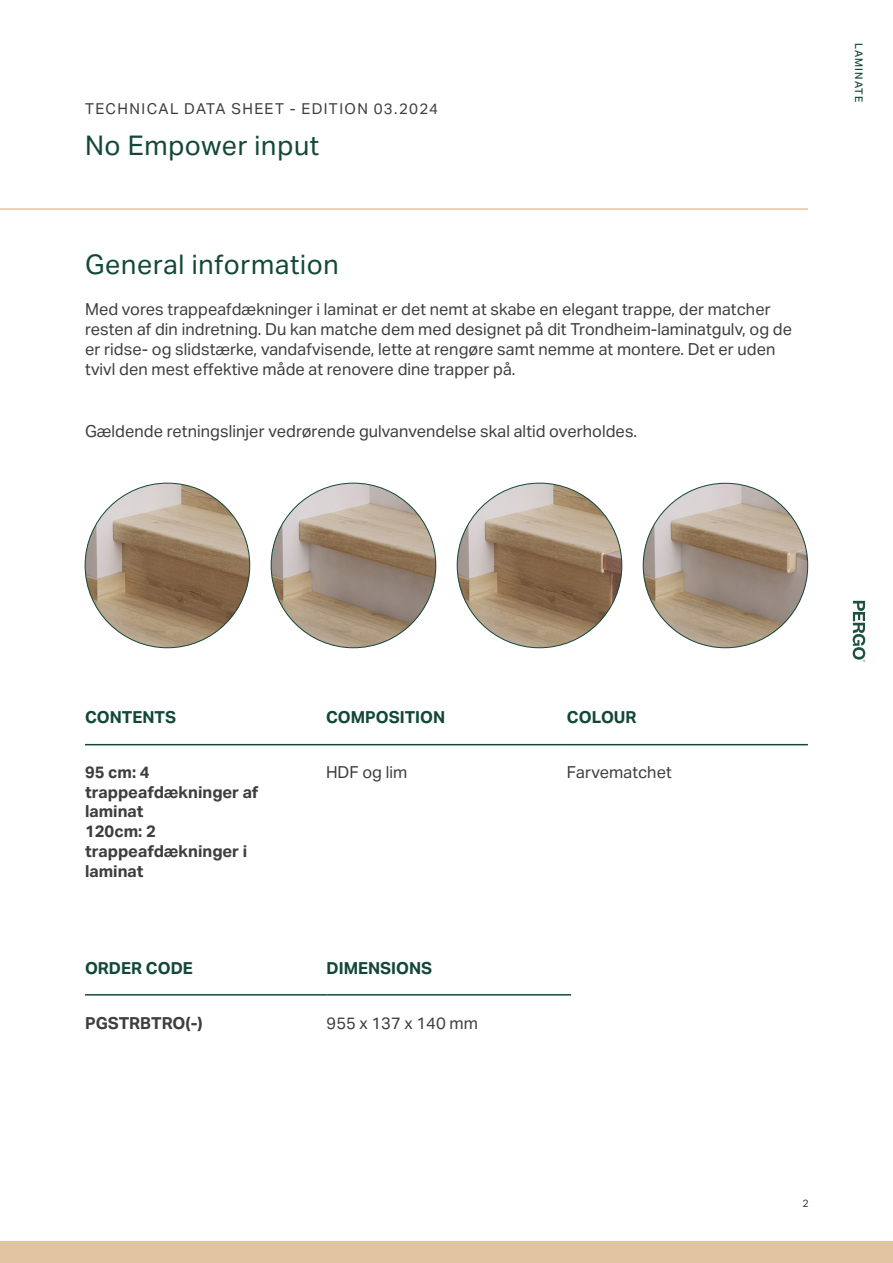
<style>
.page{position:relative;width:893px;height:1263px;background:#fff}
.page>*{position:absolute;margin:0;border:0;box-sizing:border-box;transform-origin:0 0}
.Product{font:27px "Aktiv Grotesk";letter-spacing:.02em;color:#134838}
.BodyText{font:16.5px/19.8px "Aktiv Grotesk";color:#3e3e3f}
.BodyText-2{font:700 16.5px/19.8px "Aktiv Grotesk";color:#3e3e3f}
.Row-Header{font:700 16.5px "Aktiv Grotesk";color:#134838}
.TDS{font:15px "Aktiv Grotesk";letter-spacing:.095em;color:#3e3e3f}
.Range{font:500 10.5px "Aktiv Grotesk";letter-spacing:.11em;color:#134838}
.t1{font:10.5px "Aktiv Grotesk";color:#3e3e3f}
</style>
<div class="page">
<div style="left:0;top:1242px;width:893px;height:21px;background:#e1c4a0"></div>
<hr style="left:0;top:208px;width:808px;height:2px;background:#e1c4a0">
<svg style="left:853px;top:601px;width:12px;height:61px"></svg>
<img style="left:85px;top:483px;width:165px;height:165px;border-radius:82px">
<img style="left:271px;top:483px;width:165px;height:165px;border-radius:82px">
<img style="left:457px;top:483px;width:165px;height:165px;border-radius:82px">
<img style="left:643px;top:483px;width:165px;height:165px;border-radius:82px">
<hr style="left:326px;top:744px;width:241px;height:1px;background:#134838">
<hr style="left:567px;top:744px;width:241px;height:1px;background:#134838">
<hr style="left:85px;top:744px;width:241px;height:1px;background:#134838">
<hr style="left:327px;top:994px;width:244px;height:1px;background:#134838">
<hr style="left:85px;top:994px;width:242px;height:1px;background:#134838">
<p class="TDS" style="left:85px;top:100px;width:354px">TECHNICAL DATA SHEET - EDITION 03.2024</p>
<p class="Product" style="left:85px;top:130px;width:236px">No Empower input</p>
<p class="Product" style="left:85px;top:249px;width:255px">General information</p>
<p class="BodyText" style="left:85px;top:300px;width:709px">Med vores trappeafdækninger i laminat er det nemt at skabe en elegant trappe, der matcher resten af din indretning. Du kan matche dem med designet på dit Trondheim-laminatgulv, og de er ridse- og slidstærke, vandafvisende, lette at rengøre samt nemme at montere. Det er uden tvivl den mest effektive måde at renovere dine trapper på.</p>
<p class="BodyText" style="left:85px;top:422px;width:554px">Gældende retningslinjer vedrørende gulvanvendelse skal altid overholdes.</p>
<p class="Range" style="left:865px;top:43px;width:61px;rotate:90deg">LAMINATE</p>
<p class="Row-Header" style="left:85px;top:708px;width:92px">CONTENTS</p>
<p class="Row-Header" style="left:326px;top:708px;width:121px">COMPOSITION</p>
<p class="Row-Header" style="left:567px;top:708px;width:71px">COLOUR</p>
<p class="BodyText-2" style="left:85px;top:762px;width:175px">95 cm: 4 trappeafdækninger af laminat<br>120cm: 2 trappeafdækninger i laminat</p>
<p class="BodyText" style="left:326px;top:762px;width:83px">HDF og lim</p>
<p class="BodyText" style="left:567px;top:762px;width:106px">Farvematchet</p>
<p class="Row-Header" style="left:85px;top:958px;width:109px">ORDER CODE</p>
<p class="Row-Header" style="left:327px;top:958px;width:107px">DIMENSIONS</p>
<p class="BodyText-2" style="left:85px;top:1013px;width:119px">PGSTRBTRO(-)</p>
<p class="BodyText" style="left:327px;top:1013px;width:153px">955 x 137 x 140 mm</p>
<p class="t1" style="left:802px;top:1197px;width:8px">2</p>
</div>
